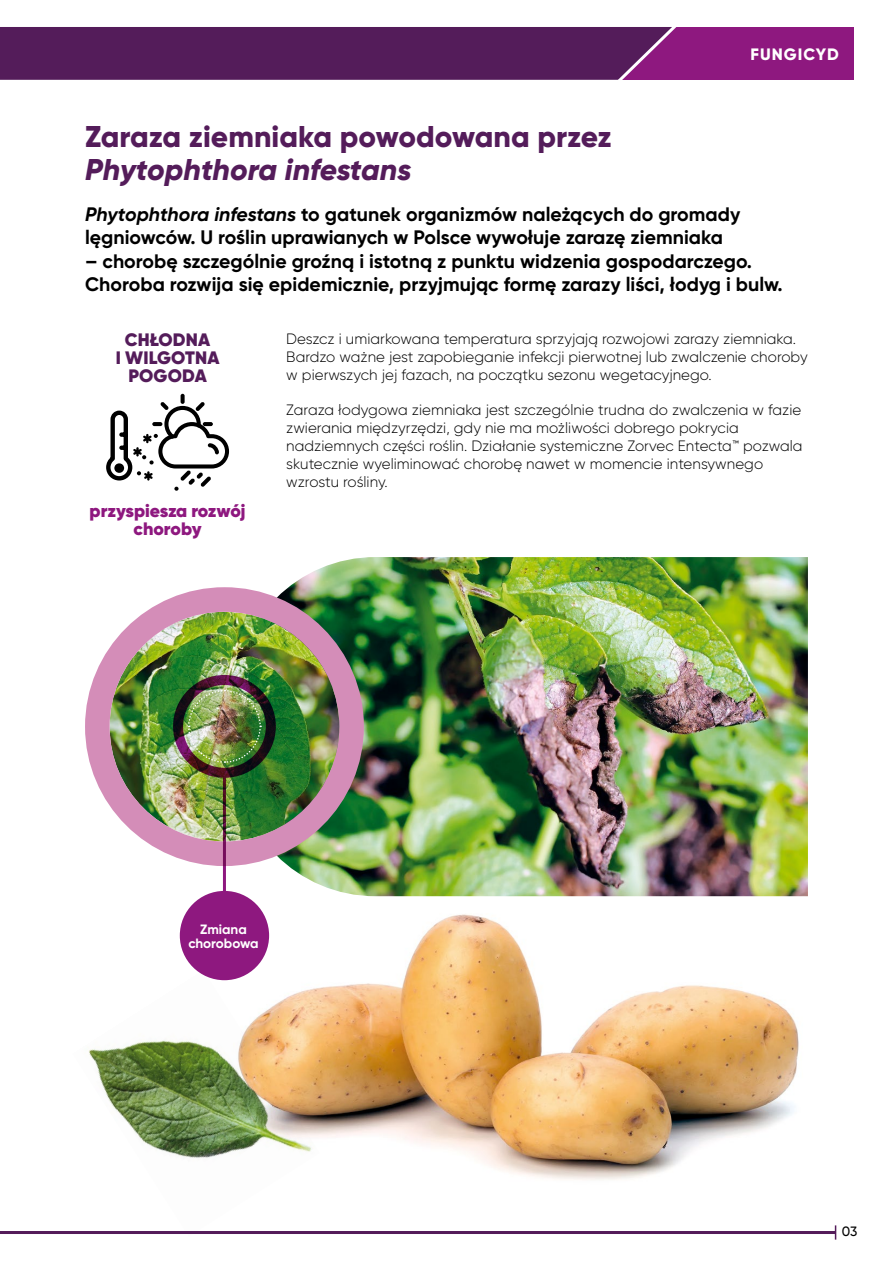
<style>
.page{position:relative;width:893px;height:1263px;background:#fff}
.page>*{position:absolute;margin:0;border:0;box-sizing:border-box;transform-origin:0 0}
.t1{font:800 30px "Gilroy";color:#541c5a}
.t2{font:italic 800 30px "Gilroy";color:#541c5a}
.t3{font:700 19.5px/23.4px "Gilroy";color:#000}
.t4{font:900 18px/18px "Gilroy";letter-spacing:-.01em;color:#8e187f;text-align:center}
.t5{font:900 18px/18px "Gilroy";letter-spacing:.01em;color:#541c5a;text-align:center}
.t6{font:800 16.5px "Gilroy";letter-spacing:.06em;color:#fff}
.t7{font:300 15px/18px "Gilroy";letter-spacing:.005em;color:#000}
.t8{font:700 13.5px/13.5px "Gilroy";color:#fff;text-align:center}
.t9{font:500 13.5px "Gilroy";color:#000}
.s1{font-style:italic}
</style>
<div class="page">
<img style="left:89px;top:970px;width:118px;height:188px">
<img style="left:207px;top:896px;width:601px;height:284px">
<div style="left:446px;top:27px;width:408px;height:53px;background:#8e187f"></div>
<hr style="left:0;top:1231px;width:836px;height:3px;background:#541c5a">
<div style="left:0;top:27px;width:677px;height:53px;background:#541c5a"></div>
<svg style="left:181px;top:394px;width:4px;height:10px"></svg>
<svg style="left:106px;top:402px;width:123px;height:89px"></svg>
<div style="left:114px;top:463px;width:10px;height:10px;background:#000;border-radius:5px"></div>
<img style="left:236px;top:557px;width:572px;height:339px">
<img style="left:110px;top:612px;width:229px;height:229px;border-radius:115px">
<div style="left:85px;top:587px;width:279px;height:279px;border:25px solid #d48db8;border-radius:50%"></div>
<div style="left:173px;top:675px;width:103px;height:103px;border:10px solid #8e187f;border-radius:50%"></div>
<hr style="left:223px;top:775px;width:3px;height:120px;background:#8e187f">
<img style="left:187px;top:689px;width:75px;height:74px">
<div style="left:183px;top:894px;width:83px;height:83px;background:#8e187f;border-radius:50%"></div>
<div style="left:180px;top:891px;width:89px;height:89px;border:7px solid #8e187f;border-radius:50%"></div>
<p class="t6" style="left:750px;top:44px;width:90px">FUNGICYD</p>
<h1 class="t1" style="left:85px;top:118px;width:528px">Zaraza ziemniaka powodowana przez</h1>
<h1 class="t2" style="left:85px;top:153px;width:328px">Phytophthora infestans</h1>
<h2 class="t3" style="left:85px;top:202px;width:657px"><span class="s1">Phytophthora infestans</span> to gatunek organizmów należących do gromady lęgniowców. U roślin uprawianych w Polsce wywołuje zarazę ziemniaka</h2>
<h2 class="t3" style="left:85px;top:249px;width:699px">– chorobę szczególnie groźną i istotną z punktu widzenia gospodarczego.<br>Choroba rozwija się epidemicznie, przyjmując formę zarazy liści, łodyg i bulw.</h2>
<p class="t5" style="left:116px;top:330px;width:105px">CHŁODNA<br>I WILGOTNA<br>POGODA</p>
<p class="t7" style="left:286px;top:329px;width:523px">Deszcz i umiarkowana temperatura sprzyjają rozwojowi zarazy ziemniaka.<br>Bardzo ważne jest zapobieganie infekcji pierwotnej lub zwalczenie choroby w pierwszych jej fazach, na początku sezonu wegetacyjnego.</p>
<p class="t7" style="left:286px;top:400px;width:518px">Zaraza łodygowa ziemniaka jest szczególnie trudna do zwalczenia w fazie zwierania międzyrzędzi, gdy nie ma możliwości dobrego pokrycia nadziemnych części roślin. Działanie systemiczne Zorvec Entecta™ pozwala skutecznie wyeliminować chorobę nawet w momencie intensywnego wzrostu rośliny.</p>
<p class="t4" style="left:90px;top:501px;width:157px">przyspiesza rozwój choroby</p>
<p class="t8" style="left:188px;top:922px;width:72px">Zmiana chorobowa</p>
<p class="t9" style="left:842px;top:1223px;width:17px">03</p>
</div>
